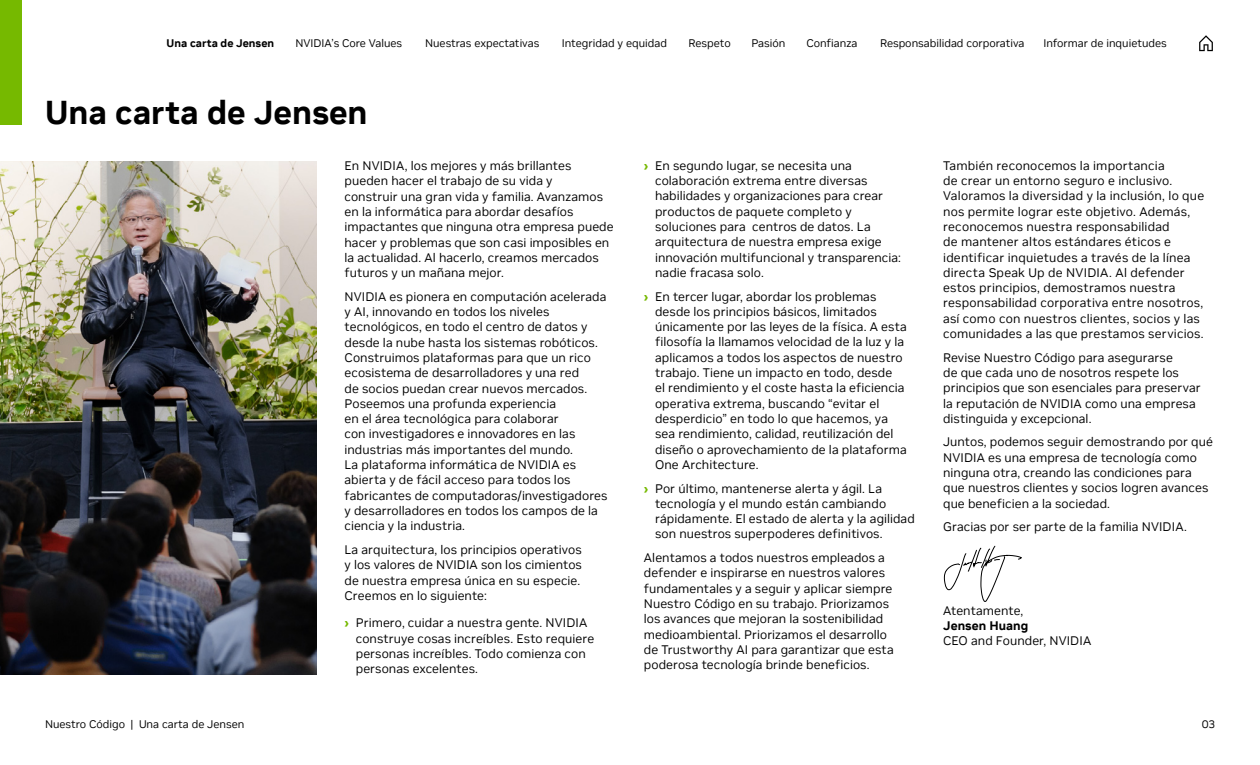
<style>
.page{position:relative;width:1260px;height:765px;background:#fff}
.page>*{position:absolute;margin:0;border:0;box-sizing:border-box;transform-origin:0 0}
.t1{font:700 33px "NVIDIA Sans";color:#000}
.t2{font:12.38px/15.2px "NVIDIA Sans";letter-spacing:.005em;color:#000}
.t3{font:700 12.38px "NVIDIA Sans";letter-spacing:.005em;color:#000}
.t4{font:11px "NVIDIA Sans";color:#000}
.t5{font:700 11px "NVIDIA Sans";color:#000}
.s1{font-weight:700;color:#76b900}
</style>
<div class="page">
<img style="left:0;top:161px;width:316px;height:514px">
<svg style="left:1199px;top:35px;width:14px;height:16px"></svg>
<div style="left:0;top:0;width:22px;height:124px;background:#76b900"></div>
<svg style="left:944px;top:546px;width:78px;height:56px"></svg>
<p class="t5" style="left:167px;top:37px;width:109px">Una carta de Jensen</p>
<p class="t4" style="left:295px;top:37px;width:108px">NVIDIA’s Core Values</p>
<p class="t4" style="left:425px;top:37px;width:116px">Nuestras expectativas</p>
<p class="t4" style="left:562px;top:37px;width:107px">Integridad y equidad</p>
<p class="t4" style="left:689px;top:37px;width:44px">Respeto</p>
<p class="t4" style="left:752px;top:37px;width:35px">Pasión</p>
<p class="t4" style="left:806px;top:37px;width:53px">Confianza</p>
<p class="t4" style="left:880px;top:37px;width:146px">Responsabilidad corporativa</p>
<p class="t4" style="left:1043px;top:37px;width:125px">Informar de inquietudes</p>
<h1 class="t1" style="left:45px;top:93px;width:324px">Una carta de Jensen</h1>
<p class="t2" style="left:345px;top:158px;width:271px">En NVIDIA, los mejores y más brillantes pueden hacer el trabajo de su vida y<br>construir una gran vida y familia. Avanzamos en la informática para abordar desafíos impactantes que ninguna otra empresa puede hacer y problemas que son casi imposibles en la actualidad. Al hacerlo, creamos mercados futuros y un mañana mejor.</p>
<p class="t2" style="left:345px;top:289px;width:264px">NVIDIA es pionera en computación acelerada y AI, innovando en todos los niveles tecnológicos, en todo el centro de datos y desde la nube hasta los sistemas robóticos.<br>Construimos plataformas para que un rico ecosistema de desarrolladores y una red<br>de socios puedan crear nuevos mercados.<br>Poseemos una profunda experiencia<br>en el área tecnológica para colaborar<br>con investigadores e innovadores en las industrias más importantes del mundo.<br>La plataforma informática de NVIDIA es abierta y de fácil acceso para todos los fabricantes de computadoras/investigadores y desarrolladores en todos los campos de la ciencia y la industria.</p>
<p class="t2" style="left:345px;top:542px;width:239px">La arquitectura, los principios operativos y los valores de NVIDIA son los cimientos de nuestra empresa única en su especie.<br>Creemos en lo siguiente:</p>
<p class="t2" style="left:356px;top:616px;width:240px;text-indent:-11px"><span class="s1">›</span> Primero, cuidar a nuestra gente. NVIDIA construye cosas increíbles. Esto requiere personas increíbles. Todo comienza con personas excelentes.</p>
<p class="t2" style="left:655px;top:158px;width:247px;text-indent:-11px"><span class="s1">›</span> En segundo lugar, se necesita una colaboración extrema entre diversas habilidades y organizaciones para crear productos de paquete completo y soluciones para centros de datos. La arquitectura de nuestra empresa exige innovación multifuncional y transparencia: nadie fracasa solo.</p>
<p class="t2" style="left:655px;top:289px;width:253px;text-indent:-11px"><span class="s1">›</span> En tercer lugar, abordar los problemas desde los principios básicos, limitados únicamente por las leyes de la física. A esta filosofía la llamamos velocidad de la luz y la aplicamos a todos los aspectos de nuestro trabajo. Tiene un impacto en todo, desde<br>el rendimiento y el coste hasta la eficiencia operativa extrema, buscando “evitar el desperdicio” en todo lo que hacemos, ya sea rendimiento, calidad, reutilización del diseño o aprovechamiento de la plataforma One Architecture.</p>
<p class="t2" style="left:655px;top:481px;width:261px;text-indent:-11px"><span class="s1">›</span> Por último, mantenerse alerta y ágil. La tecnología y el mundo están cambiando rápidamente. El estado de alerta y la agilidad son nuestros superpoderes definitivos.</p>
<p class="t2" style="left:644px;top:550px;width:251px">Alentamos a todos nuestros empleados a defender e inspirarse en nuestros valores fundamentales y a seguir y aplicar siempre Nuestro Código en su trabajo. Priorizamos los avances que mejoran la sostenibilidad medioambiental. Priorizamos el desarrollo de Trustworthy AI para garantizar que esta poderosa tecnología brinde beneficios.</p>
<p class="t2" style="left:943px;top:158px;width:262px">También reconocemos la importancia<br>de crear un entorno seguro e inclusivo.<br>Valoramos la diversidad y la inclusión, lo que nos permite lograr este objetivo. Además, reconocemos nuestra responsabilidad<br>de mantener altos estándares éticos e identificar inquietudes a través de la línea directa Speak Up de NVIDIA. Al defender estos principios, demostramos nuestra responsabilidad corporativa entre nosotros, así como con nuestros clientes, socios y las comunidades a las que prestamos servicios.</p>
<p class="t2" style="left:943px;top:350px;width:259px">Revise Nuestro Código para asegurarse<br>de que cada uno de nosotros respete los principios que son esenciales para preservar la reputación de NVIDIA como una empresa distinguida y excepcional.</p>
<p class="t2" style="left:943px;top:435px;width:271px">Juntos, podemos seguir demostrando por qué NVIDIA es una empresa de tecnología como ninguna otra, creando las condiciones para que nuestros clientes y socios logren avances que beneficien a la sociedad.</p>
<p class="t2" style="left:943px;top:519px;width:245px">Gracias por ser parte de la familia NVIDIA.</p>
<p class="t2" style="left:943px;top:603px;width:82px">Atentamente,</p>
<p class="t3" style="left:943px;top:618px;width:87px">Jensen Huang</p>
<p class="t2" style="left:943px;top:633px;width:150px">CEO and Founder, NVIDIA</p>
<p class="t4" style="left:45px;top:717px;width:201px">Nuestro Código | Una carta de Jensen</p>
<p class="t4" style="left:1202px;top:717px;width:15px">03</p>
</div>
